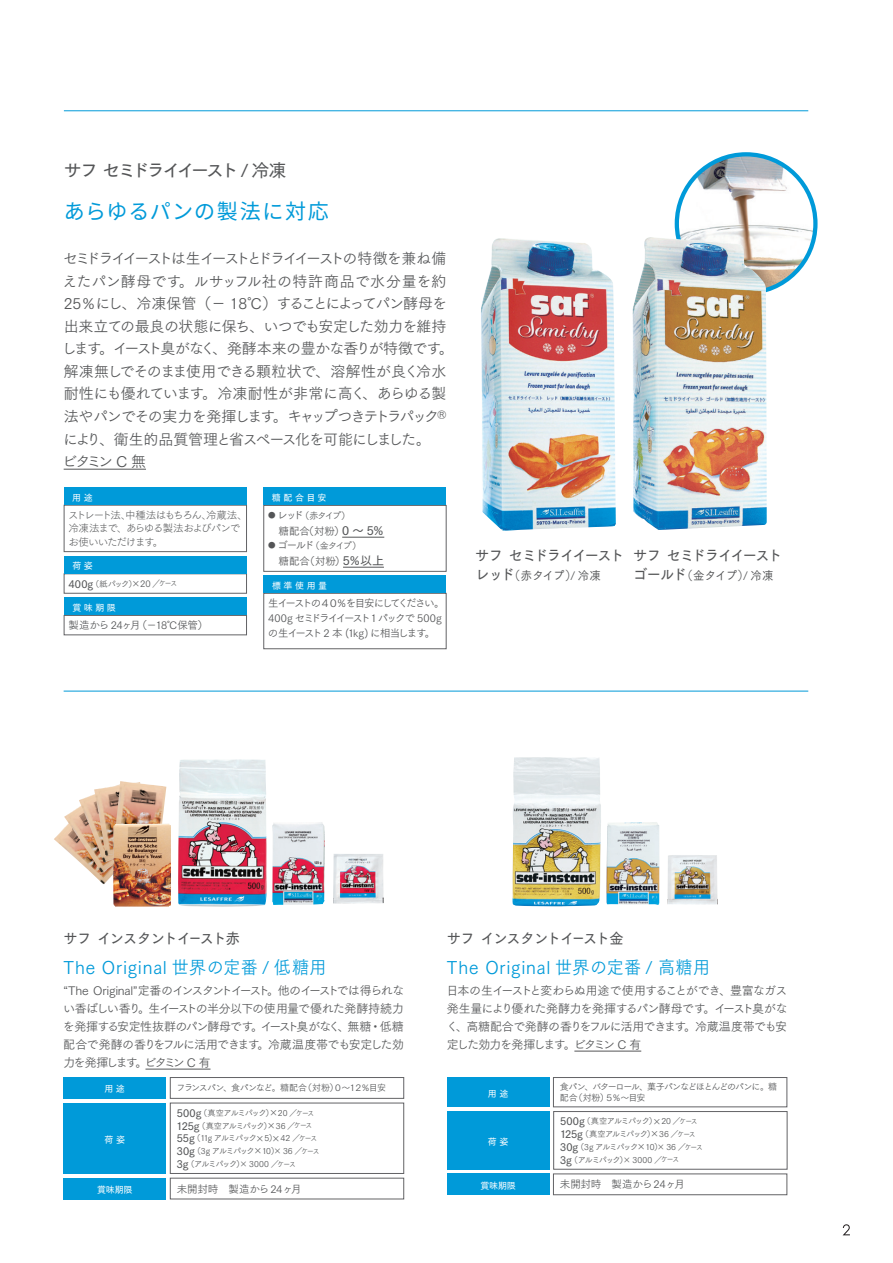
<style>
.page{position:relative;width:893px;height:1263px;background:#fff}
.page>*{position:absolute;margin:0;border:0;box-sizing:border-box;transform-origin:0 0}
.t1{font:21px "Source Han Sans JP";letter-spacing:.055em;color:#009ad9}
.t2{font:18px "Tsuku Go Pr 5 R";letter-spacing:.045em;color:#009ad9;scale:.95 1}
.t3{font:18px "Tsuku Go Pr 5 D";letter-spacing:-.16em;color:#545557}
.t4{font:15px/22.5px "Tsuku Go Pr 5 R";letter-spacing:-.075em;color:#545557}
.t5{font:15px "Tsuku Go Pr 5 D";letter-spacing:-.07em;color:#545557;scale:.95 1}
.t6{font:15px "Tsuku Go Pr 5 D";letter-spacing:-.09em;color:#545557;scale:.95 1}
.t7{font:12px/18px "Tsuku Go Pr 5 R";letter-spacing:-.075em;color:#545557;text-align:justify}
.t8{font:12px "Tsuku Go Pr 5 M";letter-spacing:-.035em;color:#545557;scale:.95 1}
.t9{font:10.5px/15px "Tsuku Go Pr 5 R";letter-spacing:-.165em;color:#545557}
.t10{font:10.5px/13.5px "Tsuku Go Pr 5 L";letter-spacing:-.105em;color:#545557}
.t11{font:10.5px "Tsuku Go Pr 5 R";letter-spacing:-.02em;color:#545557}
.t12{font:10.5px "Tsuku Go Pr 5 R";letter-spacing:-.1em;color:#545557}
.t13{font:10.5px "Tsuku Go Pr 5 R";letter-spacing:-.055em;color:#545557}
.t14{font:9px/10.5px "Tsuku Go Pr 5 R";letter-spacing:-.11em;color:#545557}
.t15{font:9px "Tsuku Go Pr 5 D";letter-spacing:-.035em;color:#fff}
.t16{font:9px "Tsuku Go Pr 5 R";letter-spacing:-.09em;color:#545557}
.t17{font:8.25px/12.8px "Tsuku Go Pr 5 R";letter-spacing:-.13em;color:#545557}
.s1{font-size:7.5px}
.s2{font-size:10.5px}
.s3{font-family:"Tsuku Go Pr 5 D";font-size:12px}
.s4{font-family:"Tsuku Go Pr 5 D";font-size:10.5px}
.s5{font-size:9px}
.s6{font-family:"Tsuku Go Pr 5 D";font-size:15px}
.s7{font-family:"Tsuku Go Pr 5 R"}
</style>
<div class="page">
<svg style="left:843px;top:1224px;width:7px;height:11px"></svg>
<img style="left:677px;top:154px;width:138px;height:139px;border-radius:69px">
<div style="left:675px;top:152px;width:142px;height:143px;border:4px solid #009ad9;border-radius:50%"></div>
<hr style="left:64px;top:110px;width:744px;height:1px;background:#009ad9">
<hr style="left:64px;top:691px;width:744px;height:1px;background:#009ad9">
<img style="left:632px;top:237px;width:135px;height:293px">
<img style="left:481px;top:238px;width:135px;height:293px">
<img style="left:333px;top:854px;width:50px;height:49px">
<img style="left:668px;top:855px;width:50px;height:49px">
<img style="left:178px;top:759px;width:89px;height:148px">
<img style="left:512px;top:757px;width:89px;height:149px">
<img style="left:272px;top:822px;width:53px;height:83px">
<img style="left:606px;top:822px;width:53px;height:83px">
<img style="left:54px;top:828px;width:59px;height:56px">
<img style="left:64px;top:807px;width:49px;height:66px">
<img style="left:79px;top:794px;width:34px;height:69px">
<img style="left:94px;top:786px;width:19px;height:70px">
<img style="left:113px;top:781px;width:53px;height:42px">
<img style="left:113px;top:823px;width:58px;height:84px">
<div style="left:64px;top:505px;width:183px;height:47px;border:1px solid #636366"></div>
<hr style="left:342px;top:537px;width:42px;height:1px;background:#545557">
<hr style="left:343px;top:567px;width:41px;height:1px;background:#545557">
<div style="left:264px;top:505px;width:182px;height:66px;border:1px solid #636366"></div>
<div style="left:64px;top:615px;width:183px;height:20px;border:1px solid #636366"></div>
<div style="left:264px;top:593px;width:182px;height:56px;border:1px solid #636366"></div>
<div style="left:64px;top:488px;width:183px;height:17px;background:#009ad9"></div>
<div style="left:264px;top:488px;width:182px;height:17px;background:#009ad9"></div>
<div style="left:64px;top:556px;width:183px;height:18px;background:#009ad9"></div>
<div style="left:264px;top:576px;width:182px;height:17px;background:#009ad9"></div>
<div style="left:64px;top:598px;width:183px;height:17px;background:#009ad9"></div>
<hr style="left:64px;top:469px;width:82px;height:1px;background:#545557">
<div style="left:64px;top:1077px;width:102px;height:21px;background:#009ad9"></div>
<div style="left:447px;top:1077px;width:102px;height:30px;background:#009ad9"></div>
<div style="left:64px;top:1178px;width:102px;height:21px;background:#009ad9"></div>
<div style="left:447px;top:1174px;width:102px;height:21px;background:#009ad9"></div>
<div style="left:64px;top:1103px;width:102px;height:71px;background:#009ad9"></div>
<div style="left:447px;top:1111px;width:102px;height:58px;background:#009ad9"></div>
<div style="left:170px;top:1077px;width:234px;height:21px;border:1px solid #636366"></div>
<div style="left:553px;top:1077px;width:234px;height:30px;border:1px solid #636366"></div>
<div style="left:170px;top:1103px;width:234px;height:71px;border:1px solid #636366"></div>
<div style="left:553px;top:1111px;width:234px;height:58px;border:1px solid #636366"></div>
<div style="left:170px;top:1178px;width:234px;height:21px;border:1px solid #636366"></div>
<div style="left:553px;top:1174px;width:234px;height:21px;border:1px solid #636366"></div>
<hr style="left:145px;top:1069px;width:65px;height:1px;background:#545557">
<hr style="left:574px;top:1051px;width:67px;height:1px;background:#545557">
<h2 class="t3" style="left:64px;top:155px;width:224px">サフ セミドライイースト / 冷凍</h2>
<h1 class="t1" style="left:64px;top:200px;width:266px">あらゆるパンの製法に対応</h1>
<p class="t4" style="left:62px;top:246px;width:394px">セミドライイーストは生イーストとドライイーストの特徴を兼ね備えたパン酵母です。ルサッフル社の特許商品で水分量を約<br>25％にし、冷凍保管（－ 18℃）することによってパン酵母を出来立ての最良の状態に保ち、いつでも安定した効力を維持します。イースト臭がなく、発酵本来の豊かな香りが特徴です。解凍無しでそのまま使用できる顆粒状で、溶解性が良く冷水耐性にも優れています。冷凍耐性が非常に高く、あらゆる製法やパンでその実力を発揮します。キャップつきテトラパック<sup>Ⓡ</sup>により、衛生的品質管理と省スペース化を可能にしました。<br>ビタミン C 無</p>
<p class="t15" style="left:72px;top:490px;width:22px">用 途</p>
<p class="t15" style="left:272px;top:490px;width:56px">糖 配 合 目 安</p>
<p class="t10" style="left:68px;top:507px;width:181px">ストレート法、中種法はもちろん、冷蔵法、冷凍法まで、あらゆる製法およびパンでお使いいただけます。</p>
<p class="t14" style="left:268px;top:509px;width:84px"><span class="s1">●</span> <span class="s2">レッド</span>（赤タイプ）</p>
<p class="t12" style="left:268px;top:522px;width:118px">　糖配合（対粉）<span class="s3">0 ～ 5％</span></p>
<p class="t14" style="left:268px;top:539px;width:94px"><span class="s1">●</span> <span class="s2">ゴールド</span>（金タイプ）</p>
<p class="t12" style="left:268px;top:552px;width:117px">　糖配合（対粉）<span class="s3">5％以上</span></p>
<p class="t15" style="left:72px;top:558px;width:22px">荷 姿</p>
<p class="t17" style="left:68px;top:576px;width:110px"><span class="s4">400g</span>（紙パック）<span class="s5">×20 ／</span><span class="s1">ケース</span></p>
<p class="t13" style="left:68px;top:616px;width:141px">製造から 24ヶ月（－18℃保管）</p>
<p class="t15" style="left:72px;top:600px;width:45px">賞 味 期 限</p>
<p class="t15" style="left:272px;top:578px;width:57px">標 準 使 用 量</p>
<p class="t9" style="left:268px;top:595px;width:178px">生イーストの４０％を目安にしてください。<br>400g セミドライイースト1 パックで 500gの生イースト 2 本 (1kg) に相当します。</p>
<p class="t6" style="left:475px;top:542px;width:158px">サフ セミドライイースト</p>
<p class="t8" style="left:475px;top:565px;width:134px"><span class="s6">レッド</span><span class="s7">（</span>赤タイプ<span class="s7">）/</span> 冷凍</p>
<p class="t6" style="left:633px;top:542px;width:158px">サフ セミドライイースト</p>
<p class="t8" style="left:633px;top:565px;width:149px"><span class="s6">ゴールド</span><span class="s7">（</span>金タイプ<span class="s7">）/</span> 冷凍</p>
<p class="t5" style="left:64px;top:925px;width:187px">サフ インスタントイースト赤</p>
<p class="t5" style="left:447px;top:925px;width:188px">サフ インスタントイースト金</p>
<h2 class="t2" style="left:64px;top:952px;width:279px">The Original 世界の定番 / 低糖用</h2>
<h2 class="t2" style="left:447px;top:952px;width:279px">The Original 世界の定番 / 高糖用</h2>
<p class="t7" style="left:63px;top:981px;width:343px">“The Original”定番のインスタントイースト。他のイーストでは得られない香ばしい香り。生イーストの半分以下の使用量で優れた発酵持続力を発揮する安定性抜群のパン酵母です。イースト臭がなく、無糖・低糖配合で発酵の香りをフルに活用できます。冷蔵温度帯でも安定した効力を発揮します。ビタミン C 有</p>
<p class="t7" style="left:446px;top:981px;width:343px">日本の生イーストと変わらぬ用途で使用することができ、豊富なガス発生量により優れた発酵力を発揮するパン酵母です。イースト臭がなく、高糖配合で発酵の香りをフルに活用できます。冷蔵温度帯でも安定した効力を発揮します。ビタミン C 有</p>
<p class="t16" style="left:177px;top:1080px;width:211px">フランスパン、食パンなど。糖配合（対粉）０～１２％目安</p>
<p class="t14" style="left:560px;top:1081px;width:219px">食パン、バターロール、菓子パンなどほとんどのパンに。糖配合（対粉）５％～目安</p>
<p class="t17" style="left:177px;top:1106px;width:160px"><span class="s4">500g</span>（真空アルミパック）<span class="s5">×</span>20 ／<span class="s1">ケース</span><span class="s4">　　<br>125g</span>（真空アルミパック）<span class="s5">×</span>36 ／<span class="s1">ケース<br></span><span class="s4">55g</span>（11g アルミパック<span class="s5">×</span>5）<span class="s5">×</span>42 ／<span class="s1">ケース<br></span><span class="s4">30g</span>（3g アルミパック<span class="s5">×</span>10）× 36 ／<span class="s1">ケース<br></span><span class="s4">3g</span>（アルミパック）× 3000 ／<span class="s1">ケース</span></p>
<p class="t17" style="left:560px;top:1114px;width:160px"><span class="s4">500g</span>（真空アルミパック）<span class="s5">×</span>20 ／<span class="s1">ケース</span><span class="s4">　　<br>125g</span>（真空アルミパック）<span class="s5">×</span>36 ／<span class="s1">ケース<br></span><span class="s4">30g</span>（3g アルミパック<span class="s5">×</span>10）× 36 ／<span class="s1">ケース<br></span><span class="s4">3g</span>（アルミパック）× 3000 ／<span class="s1">ケース</span></p>
<p class="t11" style="left:177px;top:1179px;width:126px">未開封時　製造から24ヶ月</p>
<p class="t11" style="left:560px;top:1175px;width:126px">未開封時　製造から24ヶ月</p>
<p class="t15" style="left:105px;top:1081px;width:22px">用 途</p>
<p class="t15" style="left:488px;top:1085px;width:22px">用 途</p>
<p class="t15" style="left:105px;top:1131px;width:22px">荷 姿</p>
<p class="t15" style="left:488px;top:1133px;width:22px">荷 姿</p>
<p class="t15" style="left:480px;top:1177px;width:37px">賞味期限</p>
<p class="t15" style="left:97px;top:1182px;width:37px">賞味期限</p>
</div>
